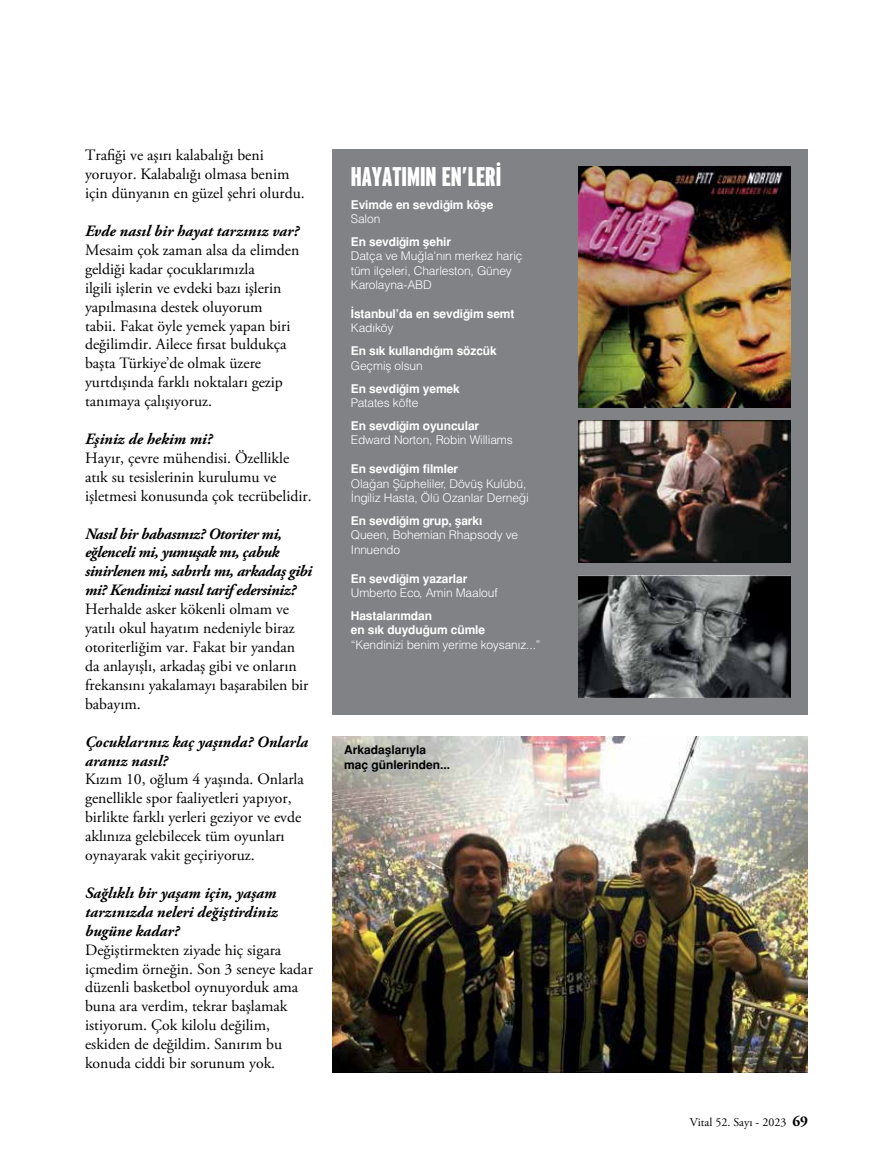
<style>
.page{position:relative;width:893px;height:1170px;background:#fff}
.page>*{position:absolute;margin:0;border:0;box-sizing:border-box;transform-origin:0 0}
.t1{font:900 extra-condensed 27px "Interstate";color:#fff}
.t2{font:15.75px/18.9px "Adobe Garamond Pro";color:#000}
.t3{font:italic 700 15.75px/18.9px "Adobe Garamond Pro";letter-spacing:-.005em;color:#000}
.t4{font:italic 700 15.75px/18.9px "Adobe Garamond Pro";letter-spacing:-.025em;color:#000}
.t5{font:12px/14.4px "Helvetica Light Normal Tr";letter-spacing:-.01em;color:#fff}
.t6{font:700 12px/14.4px "Helvetica Tr";letter-spacing:-.01em;color:#fff}
.t7{font:700 12px/14.4px "Helvetica Tr";color:#000}
.t8{font:12px "Adobe Garamond Pro";color:#000}
.s1{font-weight:700;font-size:15px}
</style>
<div class="page">
<img style="left:332px;top:736px;width:476px;height:335px">
<div style="left:332px;top:149px;width:476px;height:565px;background:#808285"></div>
<img style="left:579px;top:166px;width:212px;height:241px">
<img style="left:579px;top:421px;width:212px;height:141px">
<img style="left:579px;top:575px;width:212px;height:122px">
<p class="t2" style="left:85px;top:146px;width:221px">Trafiği ve aşırı kalabalığı beni yoruyor. Kalabalığı olmasa benim için dünyanın en güzel şehri olurdu.</p>
<p class="t3" style="left:85px;top:222px;width:215px">Evde nasıl bir hayat tarzınız var?</p>
<p class="t2" style="left:85px;top:241px;width:216px">Mesaim çok zaman alsa da elimden geldiği kadar çocuklarımızla<br>ilgili işlerin ve evdeki bazı işlerin yapılmasına destek oluyorum<br>tabii. Fakat öyle yemek yapan biri değilimdir. Ailece fırsat buldukça başta Türkiye’de olmak üzere yurtdışında farklı noktaları gezip tanımaya çalışıyoruz.</p>
<p class="t3" style="left:85px;top:430px;width:129px">Eşiniz de hekim mi?</p>
<p class="t2" style="left:85px;top:449px;width:228px">Hayır, çevre mühendisi. Özellikle atık su tesislerinin kurulumu ve işletmesi konusunda çok tecrübelidir.</p>
<p class="t4" style="left:85px;top:524px;width:228px">Nasıl bir babasınız? Otoriter mi, eğlenceli mi, yumuşak mı, çabuk sinirlenen mi, sabırlı mı, arkadaş gibi mi? Kendinizi nasıl tarif edersiniz?</p>
<p class="t2" style="left:85px;top:600px;width:225px">Herhalde asker kökenli olmam ve yatılı okul hayatım nedeniyle biraz otoriterliğim var. Fakat bir yandan da anlayışlı, arkadaş gibi ve onların frekansını yakalamayı başarabilen bir babayım.</p>
<p class="t3" style="left:85px;top:732px;width:225px">Çocuklarınız kaç yaşında? Onlarla aranız nasıl?</p>
<p class="t2" style="left:85px;top:770px;width:220px">Kızım 10, oğlum 4 yaşında. Onlarla genellikle spor faaliyetleri yapıyor, birlikte farklı yerleri geziyor ve evde aklınıza gelebilecek tüm oyunları oynayarak vakit geçiriyoruz.</p>
<p class="t3" style="left:85px;top:883px;width:194px;text-align:justify">Sağlıklı bir yaşam için, yaşam tarzınızda neleri değiştirdiniz bugüne kadar?</p>
<p class="t2" style="left:85px;top:940px;width:229px">Değiştirmekten ziyade hiç sigara içmedim örneğin. Son 3 seneye kadar düzenli basketbol oynuyorduk ama buna ara verdim, tekrar başlamak istiyorum. Çok kilolu değilim, eskiden de değildim. Sanırım bu konuda ciddi bir sorunum yok.</p>
<h1 class="t1" style="left:351px;top:161px;width:152px">HAYATIMIN EN’LERİ</h1>
<p class="t6" style="left:351px;top:197px;width:144px">Evimde en sevdiğim köşe</p>
<p class="t5" style="left:351px;top:211px;width:31px">Salon</p>
<p class="t6" style="left:351px;top:234px;width:102px">En sevdiğim şehir</p>
<p class="t5" style="left:351px;top:248px;width:173px">Datça ve Muğla’nın merkez hariç tüm ilçeleri, Charleston, Güney<br>Karolayna-ABD</p>
<p class="t6" style="left:351px;top:306px;width:165px">İstanbul’da en sevdiğim semt</p>
<p class="t5" style="left:351px;top:320px;width:44px">Kadıköy</p>
<p class="t6" style="left:351px;top:344px;width:147px">En sık kullandığım sözcük</p>
<p class="t5" style="left:351px;top:358px;width:74px">Geçmiş olsun</p>
<p class="t6" style="left:351px;top:381px;width:110px">En sevdiğim yemek</p>
<p class="t5" style="left:351px;top:395px;width:69px">Patates köfte</p>
<p class="t6" style="left:351px;top:418px;width:130px">En sevdiğim oyuncular</p>
<p class="t5" style="left:351px;top:432px;width:164px">Edward Norton, Robin Williams</p>
<p class="t6" style="left:351px;top:461px;width:109px">En sevdiğim filmler</p>
<p class="t5" style="left:351px;top:476px;width:180px">Olağan Şüpheliler, Dövüş Kulübü,<br>İngiliz Hasta, Ölü Ozanlar Derneği</p>
<p class="t6" style="left:351px;top:513px;width:133px">En sevdiğim grup, şarkı</p>
<p class="t5" style="left:351px;top:527px;width:169px">Queen, Bohemian Rhapsody ve<br>Innuendo</p>
<p class="t6" style="left:351px;top:571px;width:118px">En sevdiğim yazarlar</p>
<p class="t5" style="left:351px;top:585px;width:148px">Umberto Eco, Amin Maalouf</p>
<p class="t6" style="left:351px;top:608px;width:136px">Hastalarımdan<br>en sık duyduğum cümle</p>
<p class="t5" style="left:351px;top:637px;width:191px">“Kendinizi benim yerime koysanız...”</p>
<p class="t7" style="left:344px;top:742px;width:108px">Arkadaşlarıyla maç günlerinden...</p>
<p class="t8" style="left:690px;top:1114px;width:120px">Vital 52. Sayı - 2023 <span class="s1">69</span></p>
</div>
